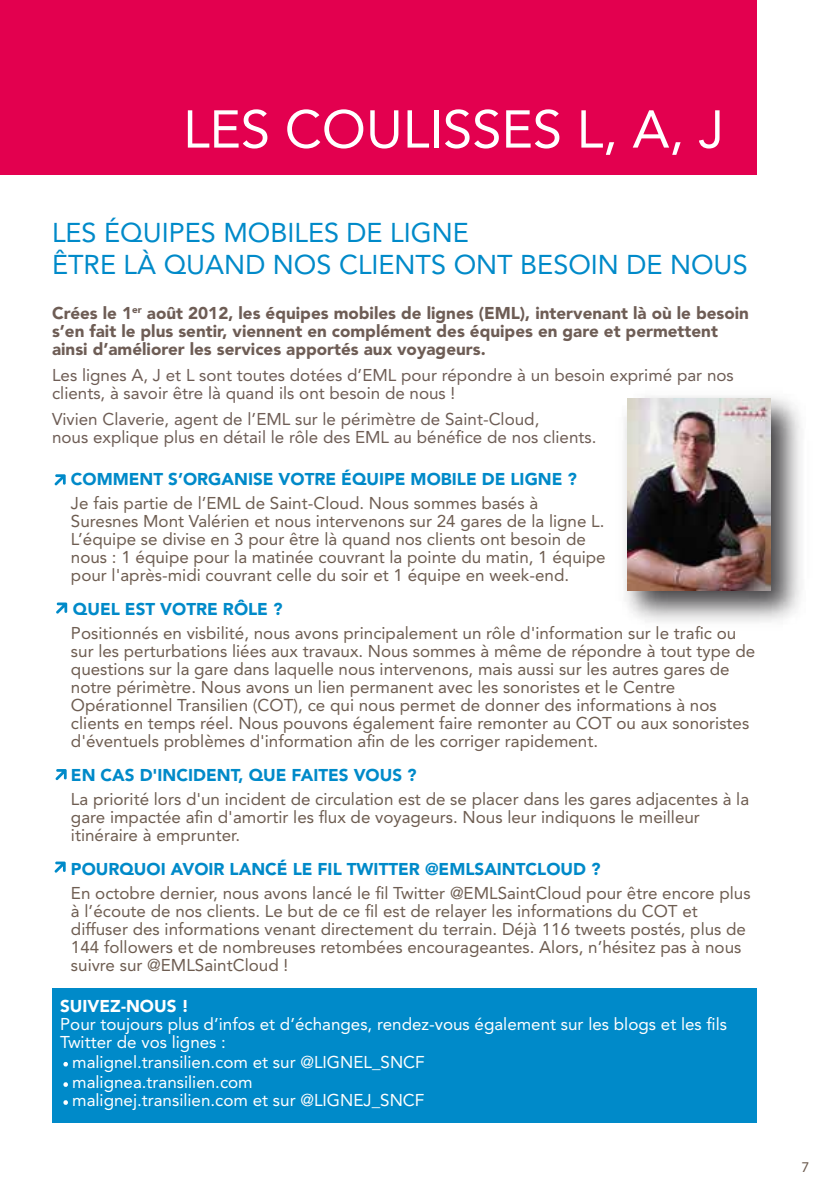
<style>
.page{position:relative;width:840px;height:1191px;background:#fff}
.page>*{position:absolute;margin:0;border:0;box-sizing:border-box;transform-origin:0 0}
.t1{font:52.6px "Avenir LT Std";color:#fff}
.t2{font:27px/32.4px "Avenir LT Std";color:#008ac9}
.t3{font:17px/18px "Avenir LT Std";color:#6e5d51}
.t4{font:17px/18px "Avenir LT Std";color:#6e5d55}
.t5{font:17px/18px "Avenir LT Std";color:#fff}
.t6{font:900 17px/18px "Avenir LT Std";color:#6e5d55}
.t7{font:900 17px "Avenir LT Std";color:#008ac9}
.t8{font:900 17px "Avenir LT Std";color:#fff}
.t9{font:15px "Myriad Pro";color:#6e5d51}
</style>
<div class="page">
<div style="left:0;top:0;width:756px;height:175px;background:#e3004f"></div>
<svg style="left:55px;top:474px;width:11px;height:11px"></svg>
<svg style="left:56px;top:769px;width:11px;height:11px"></svg>
<div style="left:52px;top:988px;width:704px;height:134px;background:#008ac9"></div>
<svg style="left:56px;top:602px;width:11px;height:11px"></svg>
<svg style="left:55px;top:861px;width:11px;height:11px"></svg>
<svg style="left:63px;top:1062px;width:5px;height:4px"></svg>
<svg style="left:63px;top:1082px;width:5px;height:4px"></svg>
<svg style="left:63px;top:1100px;width:5px;height:4px"></svg>
<img style="left:624px;top:396px;width:178px;height:226px">
<img style="left:626px;top:399px;width:144px;height:191px">
<h1 class="t1" style="left:183px;top:99px;width:542px">LES COULISSES L, A, J</h1>
<h2 class="t2" style="left:52px;top:216px;width:696px">LES ÉQUIPES MOBILES DE LIGNE<br>ÊTRE LÀ QUAND NOS CLIENTS ONT BESOIN DE NOUS</h2>
<p class="t6" style="left:52px;top:304px;width:698px">Crées le 1<sup>er</sup> août 2012, les équipes mobiles de lignes (EML), intervenant là où le besoin s’en fait le plus sentir, viennent en complément des équipes en gare et permettent ainsi d’améliorer les services apportés aux voyageurs.</p>
<p class="t4" style="left:52px;top:366px;width:683px">Les lignes A, J et L sont toutes dotées d’EML pour répondre à un besoin exprimé par nos clients, à savoir être là quand ils ont besoin de nous !</p>
<p class="t4" style="left:52px;top:410px;width:545px">Vivien Claverie, agent de l’EML sur le périmètre de Saint-Cloud,<br>nous explique plus en détail le rôle des EML au bénéfice de nos clients.</p>
<p class="t7" style="left:71px;top:469px;width:507px">COMMENT S’ORGANISE VOTRE ÉQUIPE MOBILE DE LIGNE ?</p>
<p class="t3" style="left:71px;top:494px;width:536px">Je fais partie de l’EML de Saint-Cloud. Nous sommes basés à Suresnes Mont Valérien et nous intervenons sur 24 gares de la ligne L.<br>L’équipe se divise en 3 pour être là quand nos clients ont besoin de nous : 1 équipe pour la matinée couvrant la pointe du matin, 1 équipe pour l'après-midi couvrant celle du soir et 1 équipe en week-end.</p>
<p class="t7" style="left:73px;top:599px;width:211px">QUEL EST VOTRE RÔLE ?</p>
<p class="t3" style="left:71px;top:624px;width:685px">Positionnés en visbilité, nous avons principalement un rôle d'information sur le trafic ou sur les perturbations liées aux travaux. Nous sommes à même de répondre à tout type de questions sur la gare dans laquelle nous intervenons, mais aussi sur les autres gares de notre périmètre. Nous avons un lien permanent avec les sonoristes et le Centre Opérationnel Transilien (COT), ce qui nous permet de donner des informations à nos clients en temps réel. Nous pouvons également faire remonter au COT ou aux sonoristes d'éventuels problèmes d'information afin de les corriger rapidement.</p>
<p class="t7" style="left:71px;top:765px;width:347px">EN CAS D'INCIDENT, QUE FAITES VOUS ?</p>
<p class="t3" style="left:71px;top:790px;width:679px">La priorité lors d'un incident de circulation est de se placer dans les gares adjacentes à la gare impactée afin d'amortir les flux de voyageurs. Nous leur indiquons le meilleur itinéraire à emprunter.</p>
<p class="t7" style="left:71px;top:859px;width:531px">POURQUOI AVOIR LANCÉ LE FIL TWITTER @EMLSAINTCLOUD ?</p>
<p class="t3" style="left:71px;top:884px;width:680px">En octobre dernier, nous avons lancé le fil Twitter @EMLSaintCloud pour être encore plus à l’écoute de nos clients. Le but de ce fil est de relayer les informations du COT et diffuser des informations venant directement du terrain. Déjà 116 tweets postés, plus de 144 followers et de nombreuses retombées encourageantes. Alors, n’hésitez pas à nous suivre sur @EMLSaintCloud !</p>
<p class="t8" style="left:60px;top:995px;width:130px">SUIVEZ-NOUS !</p>
<p class="t5" style="left:60px;top:1015px;width:668px">Pour toujours plus d’infos et d’échanges, rendez-vous également sur les blogs et les fils<br>Twitter de vos lignes :</p>
<p class="t5" style="left:72px;top:1052px;width:354px;line-height:20px">malignel.transilien.com et sur @LIGNEL_SNCF malignea.transilien.com</p>
<p class="t5" style="left:72px;top:1091px;width:353px">malignej.transilien.com et sur @LIGNEJ_SNCF</p>
<p class="t9" style="left:801px;top:1157px;width:9px">7</p>
</div>
